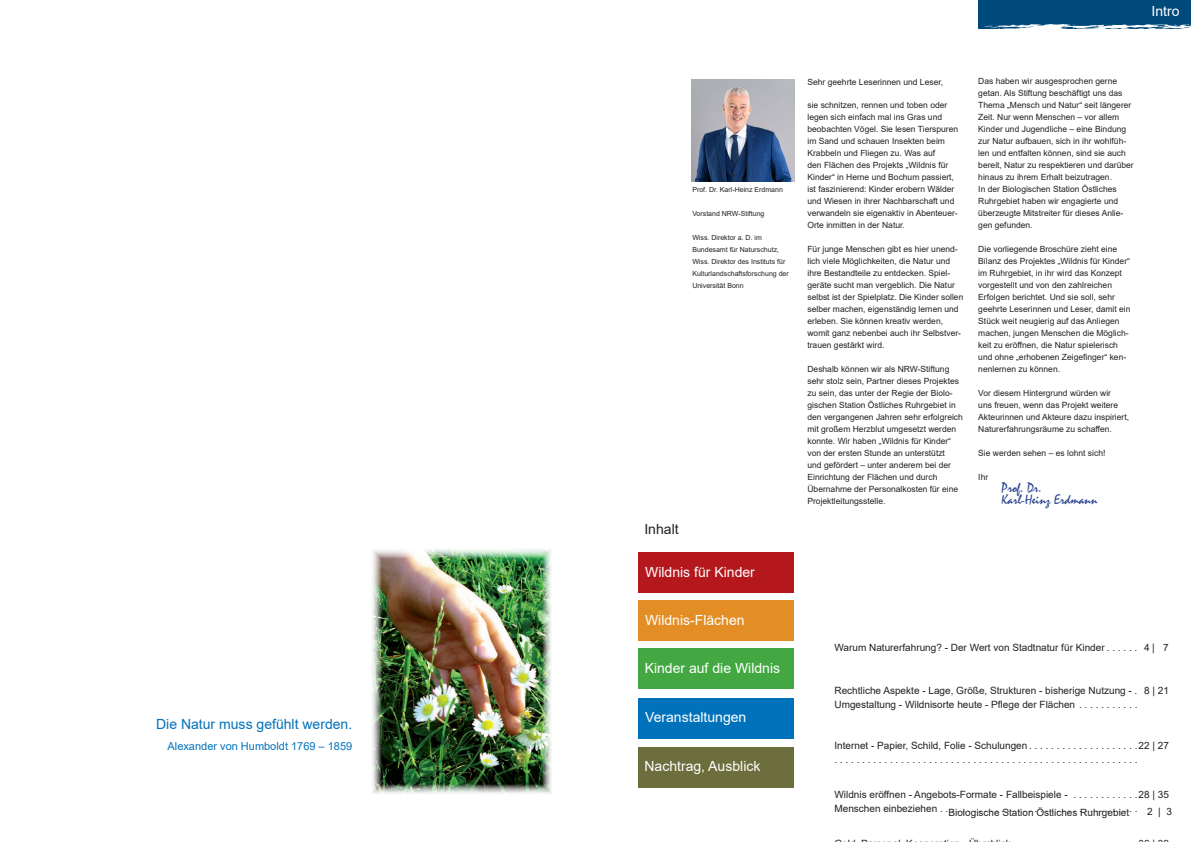
<style>
.page{position:relative;width:1191px;height:842px;background:#fff}
.page>*{position:absolute;margin:0;border:0;box-sizing:border-box;transform-origin:0 0}
.t1{font:14px "Arial";color:#fff}
.t2{font:14px "Arial";color:#0072bc}
.t3{font:14px/12px "Mistral";color:#253f8e}
.t4{font:14px "Arial";color:#231f20}
.t5{font:11px "Arial";color:#0072bc}
.t6{font:10px/14px "Arial";color:#231f20}
.t7{font:8.5px/12px "Arial";color:#231f20}
.t8{font:7px/12px "Arial";color:#231f20}
</style>
<div class="page">
<div style="left:638px;top:552px;width:156px;height:40px;background:#b4181d"></div>
<div style="left:638px;top:600px;width:156px;height:41px;background:#e28e25"></div>
<div style="left:638px;top:698px;width:156px;height:40px;background:#0072bc"></div>
<div style="left:978px;top:0;width:213px;height:29px;background:#00497b"></div>
<svg style="left:984px;top:24px;width:207px;height:5px"></svg>
<div style="left:638px;top:747px;width:156px;height:40px;background:#6d6e3d"></div>
<div style="left:638px;top:649px;width:156px;height:40px;background:#43a842"></div>
<img style="left:692px;top:79px;width:102px;height:102px">
<img style="left:372px;top:549px;width:179px;height:244px">
<h1 class="t2" style="left:156px;top:715px;width:198px">Die Natur muss gefühlt werden.</h1>
<p class="t5" style="left:168px;top:739px;width:186px">Alexander von Humboldt 1769 – 1859</p>
<h1 class="t1" style="left:1151px;top:1px;width:30px">Intro</h1>
<p class="t8" style="left:692px;top:184px;width:92px">Prof. Dr. Karl-Heinz Erdmann</p>
<p class="t8" style="left:692px;top:208px;width:74px">Vorstand NRW-Stiftung</p>
<p class="t8" style="left:692px;top:232px;width:98px">Wiss. Direktor a. D. im<br>Bundesamt für Naturschutz,<br>Wiss. Direktor des Instituts für<br>Kulturlandschaftsforschung der<br>Universität Bonn</p>
<h1 class="t4" style="left:644px;top:520px;width:36px">Inhalt</h1>
<h1 class="t1" style="left:645px;top:562px;width:111px">Wildnis für Kinder</h1>
<h1 class="t1" style="left:645px;top:610px;width:101px">Wildnis-Flächen</h1>
<h1 class="t1" style="left:644px;top:658px;width:137px">Kinder auf die Wildnis</h1>
<h1 class="t1" style="left:645px;top:708px;width:103px">Veranstaltungen</h1>
<h1 class="t1" style="left:644px;top:756px;width:117px">Nachtrag, Ausblick</h1>
<p class="t7" style="left:807px;top:76px;width:137px">Sehr geehrte Leserinnen und Leser,</p>
<p class="t7" style="left:807px;top:99px;width:152px">sie schnitzen, rennen und toben oder legen sich einfach mal ins Gras und beobachten Vögel. Sie lesen Tierspuren im Sand und schauen Insekten beim Krabbeln und Fliegen zu. Was auf<br>den Flächen des Projekts „Wildnis für Kinder“ in Herne und Bochum passiert, ist faszinierend: Kinder erobern Wälder und Wiesen in ihrer Nachbarschaft und verwandeln sie eigenaktiv in Abenteuer-Orte inmitten in der Natur.</p>
<p class="t7" style="left:807px;top:243px;width:157px">Für junge Menschen gibt es hier unend&shy;lich viele Möglichkeiten, die Natur und ihre Bestandteile zu entdecken. Spiel&shy;geräte sucht man vergeblich. Die Natur selbst ist der Spielplatz. Die Kinder sollen selber machen, eigenständig lernen und erleben. Sie können kreativ werden, womit ganz nebenbei auch ihr Selbstver&shy;trauen gestärkt wird.</p>
<p class="t7" style="left:807px;top:363px;width:157px">Deshalb können wir als NRW-Stiftung sehr stolz sein, Partner dieses Projektes zu sein, das unter der Regie der Biolo&shy;gischen Station Östliches Ruhrgebiet in den vergangenen Jahren sehr erfolgreich mit großem Herzblut umgesetzt werden konnte. Wir haben „Wildnis für Kinder“ von der ersten Stunde an unterstützt<br>und gefördert – unter anderem bei der Einrichtung der Flächen und durch Übernahme der Personalkosten für eine Projektleitungsstelle.</p>
<p class="t7" style="left:978px;top:75px;width:157px">Das haben wir ausgesprochen gerne getan. Als Stiftung beschäftigt uns das Thema „Mensch und Natur“ seit längerer Zeit. Nur wenn Menschen – vor allem Kinder und Jugendliche – eine Bindung zur Natur aufbauen, sich in ihr wohlfüh&shy;len und entfalten können, sind sie auch bereit, Natur zu respektieren und darüber hinaus zu ihrem Erhalt beizutragen.<br>In der Biologischen Station Östliches Ruhrgebiet haben wir engagierte und überzeugte Mitstreiter für dieses Anlie&shy;gen gefunden.</p>
<p class="t7" style="left:978px;top:243px;width:154px">Die vorliegende Broschüre zieht eine Bilanz des Projektes „Wildnis für Kinder“ im Ruhrgebiet, in ihr wird das Konzept vorgestellt und von den zahlreichen Erfolgen berichtet. Und sie soll, sehr geehrte Leserinnen und Leser, damit ein Stück weit neugierig auf das Anliegen machen, jungen Menschen die Möglich&shy;keit zu eröffnen, die Natur spielerisch und ohne „erhobenen Zeigefinger“ ken&shy;nenlernen zu können.</p>
<p class="t7" style="left:978px;top:387px;width:152px">Vor diesem Hintergrund würden wir<br>uns freuen, wenn das Projekt weitere Akteurinnen und Akteure dazu inspiriert, Naturerfahrungsräume zu schaffen.</p>
<p class="t7" style="left:978px;top:447px;width:129px">Sie werden sehen – es lohnt sich!</p>
<p class="t7" style="left:978px;top:471px;width:11px">Ihr</p>
<h1 class="t3" style="left:1001px;top:482px;width:97px">Prof. Dr.<br>Karl-Heinz Erdmann</h1>
<p class="t6" style="left:834px;top:640px;width:274px">Warum Naturerfahrung? - Der Wert von Stadtnatur für Kinder......</p>
<p class="t6" style="left:1144px;top:640px;width:26px">4 | 7</p>
<p class="t6" style="left:834px;top:683px;width:336px">Rechtliche Aspekte - Lage, Größe, Strukturen - bisherige Nutzung -. 8 | 21<br>Umgestaltung - Wildnisorte heute - Pflege der Flächen...........</p>
<p class="t6" style="left:834px;top:738px;width:197px">Internet - Papier, Schild, Folie - Schulungen....................</p>
<p class="t6" style="left:1138px;top:738px;width:32px">22 | 27</p>
<p class="t6" style="left:834px;top:752px;width:305px">. . . . . . . . . . . . . . . . . . . . . . . . . . . . . . . . . . . . . . . . . . . . . . . . . . . . . . .</p>
<p class="t6" style="left:834px;top:787px;width:240px">Wildnis eröffnen - Angebots-Formate - Fallbeispiele - ............</p>
<p class="t6" style="left:1138px;top:787px;width:32px">28 | 35</p>
<p class="t6" style="left:834px;top:801px;width:107px">Menschen einbeziehen....................................</p>
<p class="t6" style="left:948px;top:806px;width:182px">Biologische Station Östliches Ruhrgebiet</p>
<p class="t6" style="left:1147px;top:805px;width:26px">2 | 3</p>
</div>
